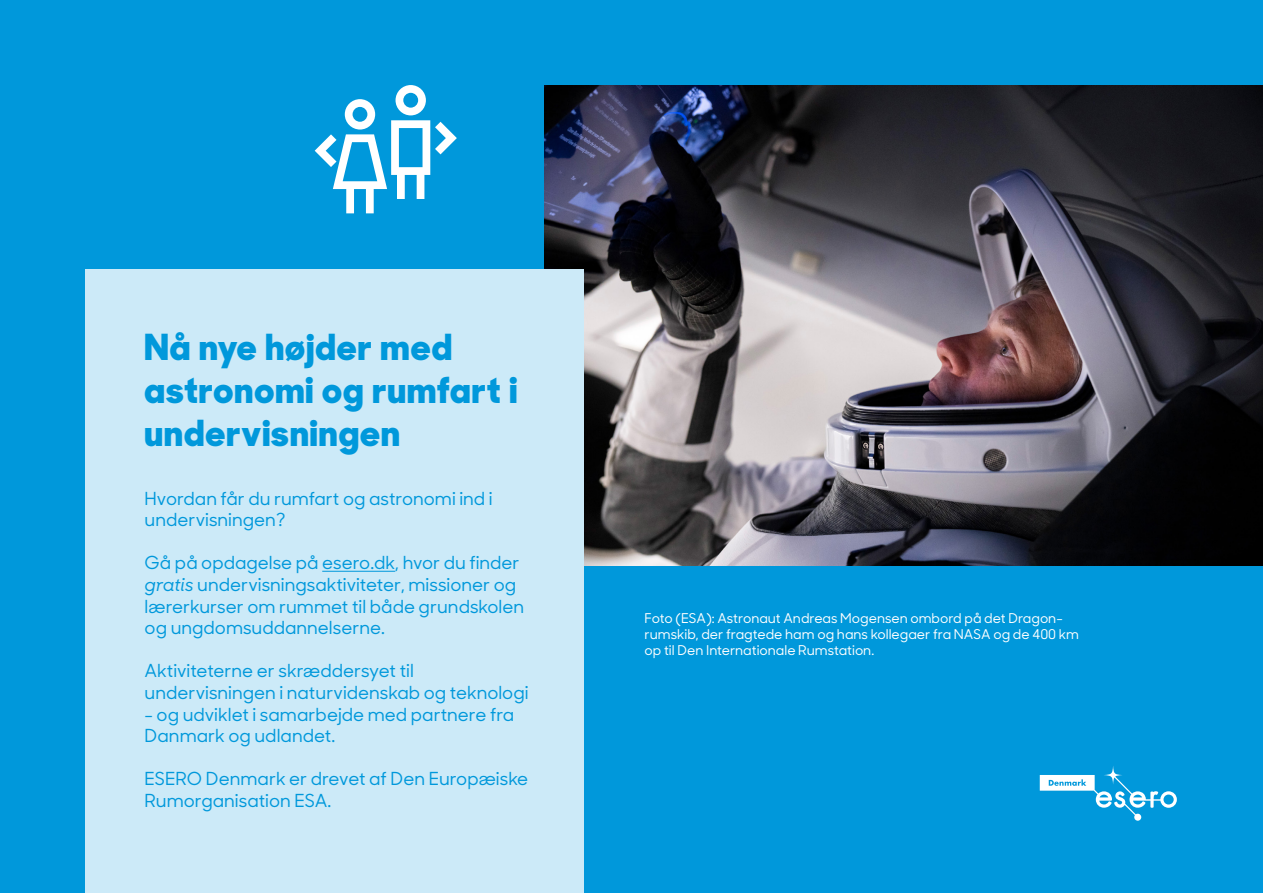
<style>
.page{position:relative;width:1263px;height:893px;background:#0098db}
.page>*{position:absolute;margin:0;border:0;box-sizing:border-box;transform-origin:0 0}
.t1{font:800 36px/43.2px "Sharp Sans Display No 1";letter-spacing:.03em;color:#0098db}
.t2{font:500 18px/21.6px "Sharp Sans Display No 1";color:#0098db}
.t3{font:500 13.5px/16.2px "Sharp Sans Display No 1";color:#fff}
.s1{font-style:italic}
</style>
<div class="page">
<img style="left:544px;top:85px;width:719px;height:481px">
<div style="left:85px;top:269px;width:498px;height:624px;background:#cceaf8"></div>
<hr style="left:322px;top:571px;width:73px;height:1px;background:#0098db">
<svg style="left:315px;top:85px;width:142px;height:128px"></svg>
<svg style="left:1040px;top:766px;width:137px;height:55px"></svg>
<p class="t1" style="left:145px;top:323px;width:374px">Nå nye højder med astronomi og rumfart i undervisningen</p>
<p class="t2" style="left:145px;top:487px;width:350px">Hvordan får du rumfart og astronomi ind i undervisningen?</p>
<p class="t2" style="left:145px;top:551px;width:381px">Gå på opdagelse på esero.dk, hvor du finder <span class="s1">gratis</span> undervisningsaktiviteter, missioner og lærerkurser om rummet til både grundskolen og ungdomsuddannelserne.</p>
<p class="t2" style="left:145px;top:659px;width:386px">Aktiviteterne er skræddersyet til undervisningen i naturvidenskab og teknologi</p>
<p class="t2" style="left:145px;top:703px;width:371px">- og udviklet i samarbejde med partnere fra<br>Danmark og udlandet.</p>
<p class="t2" style="left:145px;top:767px;width:385px">ESERO Denmark er drevet af Den Europæiske<br>Rumorganisation ESA.</p>
<p class="t3" style="left:645px;top:609px;width:436px">Foto (ESA): Astronaut Andreas Mogensen ombord på det Dragon&shy;rumskib, der fragtede ham og hans kollegaer fra NASA og de 400 km op til Den Internationale Rumstation.</p>
</div>
